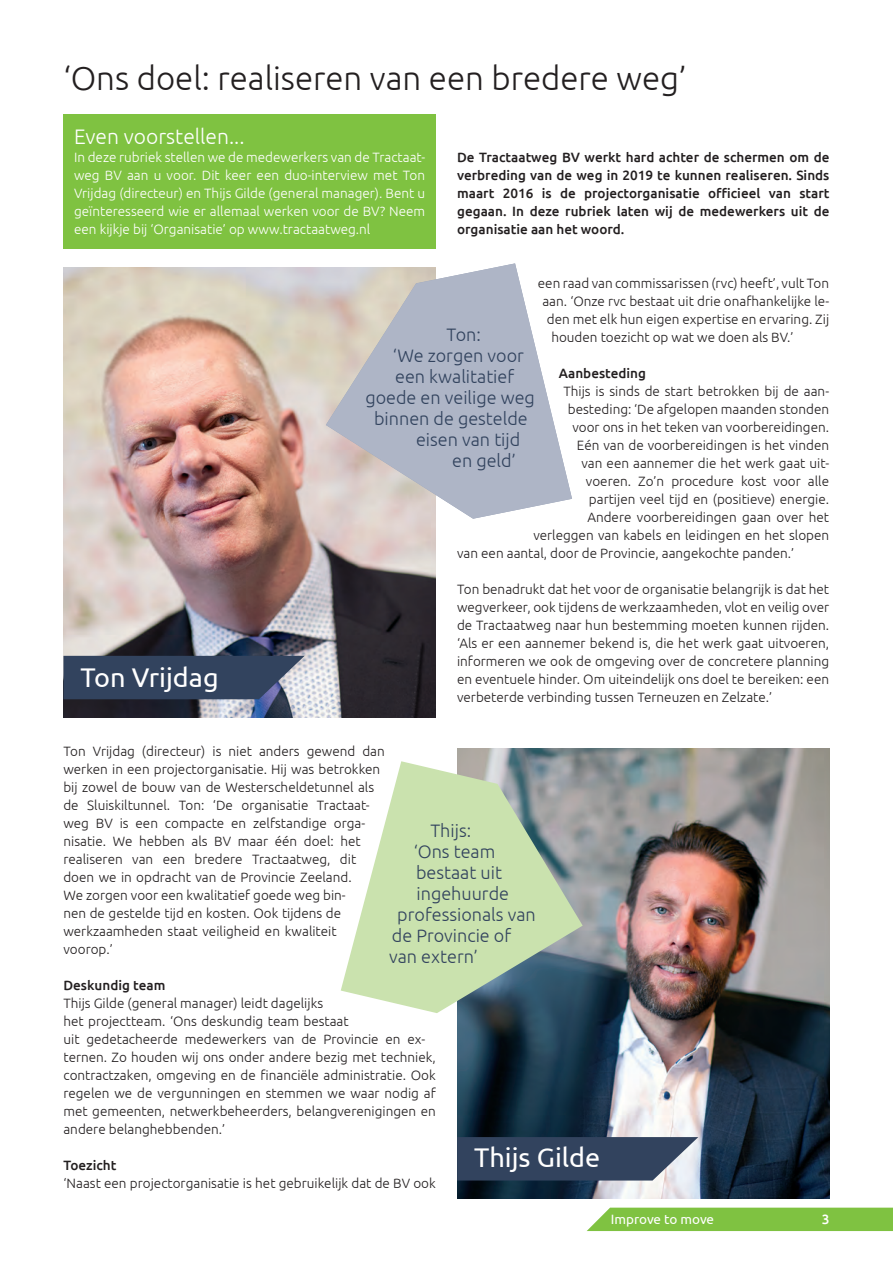
<style>
.page{position:relative;width:893px;height:1263px;background:#fff}
.page>*{position:absolute;margin:0;border:0;box-sizing:border-box;transform-origin:0 0}
.t1{font:300 33px "Ubuntu";color:#231f20}
.t2{font:27px "Ubuntu";color:#fff}
.t3{font:300 21px "Ubuntu";color:#fff}
.t4{font:300 18px "Ubuntu";color:#32435e}
.t5{font:300 13.5px/18px "Ubuntu";color:#231f20}
.t6{font:500 13.5px/18px "Ubuntu";color:#231f20;text-align:justify}
.t7{font:300 13.5px/18px "Ubuntu";color:#fff;text-align:justify}
.t8{font:13.5px "Ubuntu";letter-spacing:-.005em;color:#fff}
.t9{font:500 13.5px "Ubuntu";color:#fff}
</style>
<div class="page">
<svg style="left:588px;top:1207px;width:304px;height:23px;background:#87c54c"></svg>
<img style="left:457px;top:748px;width:372px;height:450px">
<svg style="left:457px;top:1136px;width:241px;height:44px;background:#43536b"></svg>
<img style="left:63px;top:267px;width:372px;height:450px">
<svg style="left:63px;top:655px;width:241px;height:44px;background:#3e4e67"></svg>
<div style="left:63px;top:114px;width:372px;height:135px;background:#7fc241"></div>
<svg style="left:326px;top:263px;width:245px;height:255px;background:#c2c4cd"></svg>
<svg style="left:341px;top:761px;width:241px;height:251px;background:#bbceb0"></svg>
<h1 class="t1" style="left:63px;top:58px;width:624px">‘Ons doel: realiseren van een bredere weg’</h1>
<h3 class="t3" style="left:74px;top:123px;width:172px">Even voorstellen...</h3>
<p class="t7" style="left:74px;top:147px;width:352px">In deze rubriek stellen we de medewerkers van de Tractaat&shy;weg BV aan u voor. Dit keer een duo-interview met Ton Vrijdag (directeur) en Thijs Gilde (general manager). Bent u geïnteresseerd wie er allemaal werken voor de BV? Neem een kijkje bij ‘Organisatie’ op www.tractaatweg.nl</p>
<p class="t6" style="left:457px;top:147px;width:374px">De Tractaatweg BV werkt hard achter de schermen om de verbreding van de weg in 2019 te kunnen realiseren. Sinds maart 2016 is de projectorganisatie officieel van start gegaan. In deze rubriek laten wij de medewerkers uit de organisatie aan het woord.</p>
<h2 class="t2" style="left:80px;top:660px;width:140px">Ton Vrijdag</h2>
<p class="t5" style="left:537px;top:273px;width:292px">een raad van commissarissen (rvc) heeft’, vult Ton</p>
<p class="t5" style="left:542px;top:291px;width:288px">aan. ‘Onze rvc bestaat uit drie onafhankelijke le-</p>
<p class="t5" style="left:546px;top:309px;width:284px">den met elk hun eigen expertise en ervaring. Zij</p>
<p class="t5" style="left:551px;top:327px;width:244px">houden toezicht op wat we doen als BV.’</p>
<p class="t6" style="left:558px;top:363px;width:89px">Aanbesteding</p>
<p class="t5" style="left:563px;top:381px;width:267px">Thijs is sinds de start betrokken bij de aan-</p>
<p class="t5" style="left:567px;top:399px;width:262px">besteding: ‘De afgelopen maanden stonden</p>
<p class="t5" style="left:572px;top:417px;width:258px">voor ons in het teken van voorbereidingen.</p>
<p class="t5" style="left:576px;top:435px;width:254px">Eén van de voorbereidingen is het vinden</p>
<p class="t5" style="left:581px;top:453px;width:249px">van een aannemer die het werk gaat uit-</p>
<p class="t5" style="left:585px;top:471px;width:244px">voeren. Zo’n procedure kost voor alle</p>
<p class="t5" style="left:588px;top:489px;width:241px">partijen veel tijd en (positieve) energie.</p>
<p class="t5" style="left:587px;top:507px;width:243px">Andere voorbereidingen gaan over het</p>
<p class="t5" style="left:533px;top:525px;width:297px">verleggen van kabels en leidingen en het slopen</p>
<p class="t5" style="left:457px;top:543px;width:338px">van een aantal, door de Provincie, aangekochte panden.’</p>
<p class="t5" style="left:457px;top:579px;width:373px;text-align:justify">Ton benadrukt dat het voor de organisatie belangrijk is dat het wegverkeer, ook tijdens de werkzaamheden, vlot en veilig over de Tractaatweg naar hun bestemming moeten kunnen rijden. ‘Als er een aannemer bekend is, die het werk gaat uitvoeren, informeren we ook de omgeving over de concretere planning en eventuele hinder. Om uiteindelijk ons doel te bereiken: een verbeterde verbinding tussen Terneuzen en Zelzate.’</p>
<h3 class="t4" style="left:446px;top:323px;width:36px">Ton:</h3>
<h3 class="t4" style="left:393px;top:344px;width:132px">‘We zorgen voor</h3>
<h3 class="t4" style="left:395px;top:365px;width:120px">een kwalitatief</h3>
<h3 class="t4" style="left:365px;top:386px;width:171px">goede en veilige weg</h3>
<h3 class="t4" style="left:374px;top:407px;width:155px">binnen de gestelde</h3>
<h3 class="t4" style="left:416px;top:428px;width:106px">eisen van tijd</h3>
<h3 class="t4" style="left:452px;top:449px;width:65px">en geld’</h3>
<p class="t5" style="left:63px;top:741px;width:323px">Ton Vrijdag (directeur) is niet anders gewend dan werken in een projectorganisatie. Hij was betrokken bij zowel de bouw van de Westerscheldetunnel als de Sluiskiltunnel. Ton: ‘De organisatie Tractaat&shy;weg BV is een compacte en zelfstandige orga&shy;nisatie. We hebben als BV maar één doel: het realiseren van een bredere Tractaatweg, dit doen we in opdracht van de Provincie Zeeland.<br>We zorgen voor een kwalitatief goede weg bin-<br>nen de gestelde tijd en kosten. Ook tijdens de werkzaamheden staat veiligheid en kwaliteit voorop.’</p>
<p class="t6" style="left:63px;top:975px;width:103px">Deskundig team</p>
<p class="t5" style="left:63px;top:993px;width:374px">Thijs Gilde (general manager) leidt dagelijks<br>het projectteam. ‘Ons deskundig team bestaat<br>uit gedetacheerde medewerkers van de Provincie en ex&shy;ternen. Zo houden wij ons onder andere bezig met techniek, contractzaken, omgeving en de financiële administratie. Ook regelen we de vergunningen en stemmen we waar nodig af met gemeenten, netwerkbeheerders, belangverenigingen en andere belanghebbenden.’</p>
<p class="t6" style="left:63px;top:1155px;width:54px">Toezicht</p>
<p class="t5" style="left:63px;top:1173px;width:374px">‘Naast een projectorganisatie is het gebruikelijk dat de BV ook</p>
<h3 class="t4" style="left:430px;top:819px;width:42px">Thijs:</h3>
<h3 class="t4" style="left:413px;top:840px;width:83px">‘Ons team</h3>
<h3 class="t4" style="left:416px;top:861px;width:87px">bestaat uit</h3>
<h3 class="t4" style="left:416px;top:882px;width:94px">ingehuurde</h3>
<h3 class="t4" style="left:397px;top:903px;width:140px">professionals van</h3>
<h3 class="t4" style="left:391px;top:924px;width:121px">de Provincie of</h3>
<h3 class="t4" style="left:389px;top:945px;width:90px">van extern’</h3>
<h2 class="t2" style="left:474px;top:1140px;width:127px">Thijs Gilde</h2>
<p class="t8" style="left:610px;top:1211px;width:105px">Improve to move</p>
<p class="t9" style="left:821px;top:1210px;width:9px">3</p>
</div>
